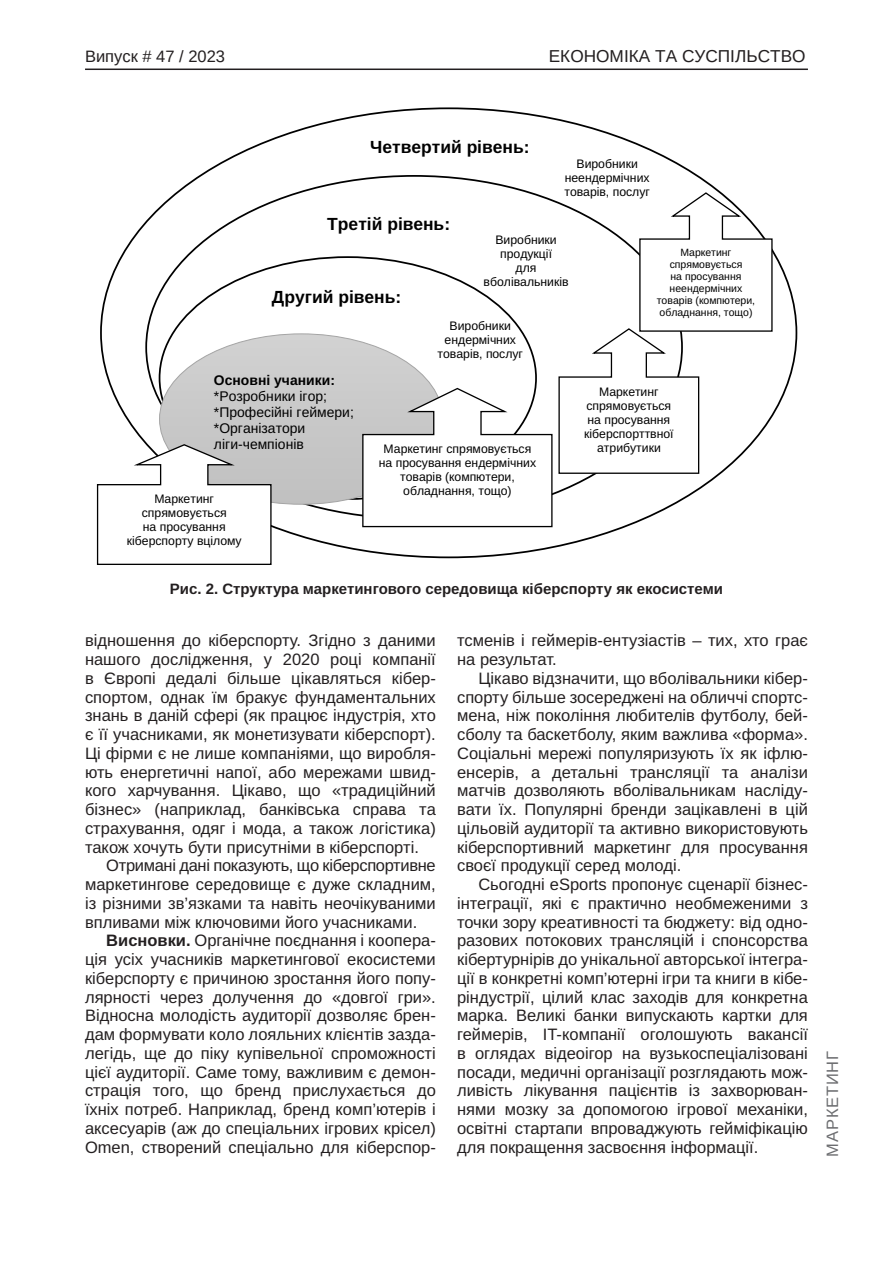
<style>
.page{position:relative;width:893px;height:1263px;background:#fff}
.page>*{position:absolute;margin:0;border:0;box-sizing:border-box;transform-origin:0 0}
.t1{font:700 19.2px "Times New Roman";color:#000}
.t2{font:700 17.55px "Arimo";color:#000}
.t3{font:17.25px "Arimo";color:#231f20}
.Текст_основной_G{font:16.5px/18.8px "Arimo";color:#231f20;text-align:justify}
.t4{font:16.5px "Arimo";color:#231f20}
.t5{font:16.5px "Arimo";letter-spacing:.05em;color:#6c6d70}
.Рисунок_N{font:700 15px "Arimo";color:#231f20}
.t6{font:13.95px/16px "Arimo Roman";color:#000}
.t7{font:12.3px/14.1px "Arimo Roman";color:#000;text-align:center}
.t8{font:10.5px/12.1px "Arimo Roman";color:#000;text-align:center}
.s1{font-family:"Arimo";font-weight:700}
.s2{font-weight:700}
</style>
<div class="page">
<hr style="left:85px;top:69px;width:723px;height:1px;background:#231f20">
<svg style="left:160px;top:334px;width:202px;height:170px;background:#cdcdcd"></svg>
<svg style="left:96px;top:443px;width:176px;height:122px"></svg>
<svg style="left:362px;top:191px;width:411px;height:337px"></svg>
<p class="t4" style="left:85px;top:47px;width:142px">Випуск # 47 / 2023</p>
<p class="t3" style="left:549px;top:47px;width:258px">ЕКОНОМІКА ТА СУСПІЛЬСТВО</p>
<p class="t2" style="left:370px;top:134px;width:161px">Четвертий рівень:</p>
<p class="t7" style="left:564px;top:157px;width:87px">Виробники неендермічних товарів, послуг</p>
<p class="t2" style="left:327px;top:211px;width:124px">Третій рівень:</p>
<p class="t2" style="left:272px;top:285px;width:131px">Другий рівень:</p>
<p class="t7" style="left:484px;top:233px;width:87px">Виробники продукції<br>для вболівальників</p>
<p class="t6" style="left:214px;top:372px;width:141px"><span class="s1">Основні учаники: </span>*Розробники ігор; *Професійні геймери; *Організатори ліги-чемпіонів</p>
<p class="t7" style="left:127px;top:492px;width:116px">Маркетинг спрямовується<br>на просування кіберспорту вцілому</p>
<p class="t7" style="left:437px;top:319px;width:87px">Виробники ендермічних товарів, послуг</p>
<p class="t7" style="left:379px;top:442px;width:159px">Маркетинг спрямовується на просування ендермічних товарів (компютери, обладнання, тощо)</p>
<p class="t8" style="left:657px;top:246px;width:100px">Маркетинг спрямовується<br>на просування неендермічних товарів (компютери, обладнання, тощо)</p>
<p class="t7" style="left:584px;top:384px;width:91px">Маркетинг спрямовується на просування кіберспорттвної атрибутики</p>
<p class="Рисунок_N" style="left:170px;top:578px;width:555px">Рис. 2. Структура маркетингового середовища кіберспорту як екосистеми</p>
<p class="Текст_основной_G" style="left:85px;top:632px;width:352px">відношення до кіберспорту. Згідно з даними нашого дослідження, у 2020 році компанії в Європі дедалі більше цікавляться кібер&shy;спортом, однак їм бракує фундаментальних знань в даній сфері (як працює індустрія, хто є її учасниками, як монетизувати кіберспорт).<br>Ці фірми є не лише компаніями, що виробля&shy;ють енергетичні напої, або мережами швид&shy;кого харчування. Цікаво, що «традиційний бізнес» (наприклад, банківська справа та страхування, одяг і мода, а також логістика) також хочуть бути присутніми в кіберспорті.</p>
<p class="Текст_основной_G" style="left:85px;top:857px;width:352px;text-indent:21px">Отримані дані показують, що кіберспортивне маркетингове середовище є дуже складним, із різними зв’язками та навіть неочікуваними впливами між ключовими його учасниками.</p>
<p class="Текст_основной_G" style="left:85px;top:932px;width:352px;text-indent:21px"><span class="s2">Висновки.</span> Органічне поєднання і коопера&shy;ція усіх учасників маркетингової екосистеми кіберспорту є причиною зростання його попу&shy;лярності через долучення до «довгої гри».<br>Відносна молодість аудиторії дозволяє брен&shy;дам формувати коло лояльних клієнтів зазда&shy;легідь, ще до піку купівельної спроможності цієї аудиторії. Саме тому, важливим є демон&shy;страція того, що бренд прислухається до їхніх потреб. Наприклад, бренд комп’ютерів і аксесуарів (аж до спеціальних ігрових крісел)<br>Omen, створений спеціально для кіберспор-</p>
<p class="t1" style="left:343px;top:677px;width:11px">1</p>
<p class="Текст_основной_G" style="left:457px;top:632px;width:352px">тсменів і геймерів-ентузіастів – тих, хто грає на результат.</p>
<p class="Текст_основной_G" style="left:457px;top:669px;width:352px;text-indent:21px">Цікаво відзначити, що вболівальники кібер&shy;спорту більше зосереджені на обличчі спортс&shy;мена, ніж покоління любителів футболу, бей&shy;сболу та баскетболу, яким важлива «форма».<br>Соціальні мережі популяризують їх як іфлю&shy;енсерів, а детальні трансляції та аналізи матчів дозволяють вболівальникам насліду&shy;вати їх. Популярні бренди зацікавлені в цій цільовій аудиторії та активно використовують кіберспортивний маркетинг для просування своєї продукції серед молоді.</p>
<p class="Текст_основной_G" style="left:457px;top:875px;width:352px;text-indent:21px">Сьогодні eSports пропонує сценарії бізнес&shy;інтеграції, які є практично необмеженими з точки зору креативності та бюджету: від одно&shy;разових потокових трансляцій і спонсорства кібертурнірів до унікальної авторської інтегра&shy;ції в конкретні комп’ютерні ігри та книги в кібе&shy;ріндустрії, цілий клас заходів для конкретна марка. Великі банки випускають картки для геймерів, IT-компанії оголошують вакансії в оглядах відеоігор на вузькоспеціалізовані посади, медичні організації розглядають мож&shy;ливість лікування пацієнтів із захворюван&shy;нями мозку за допомогою ігрової механіки, освітні стартапи впроваджують гейміфікацію для покращення засвоєння інформації.</p>
<p class="t5" style="left:823px;top:1157px;width:107px;rotate:-90deg">МАРКЕТИНГ</p>
</div>
